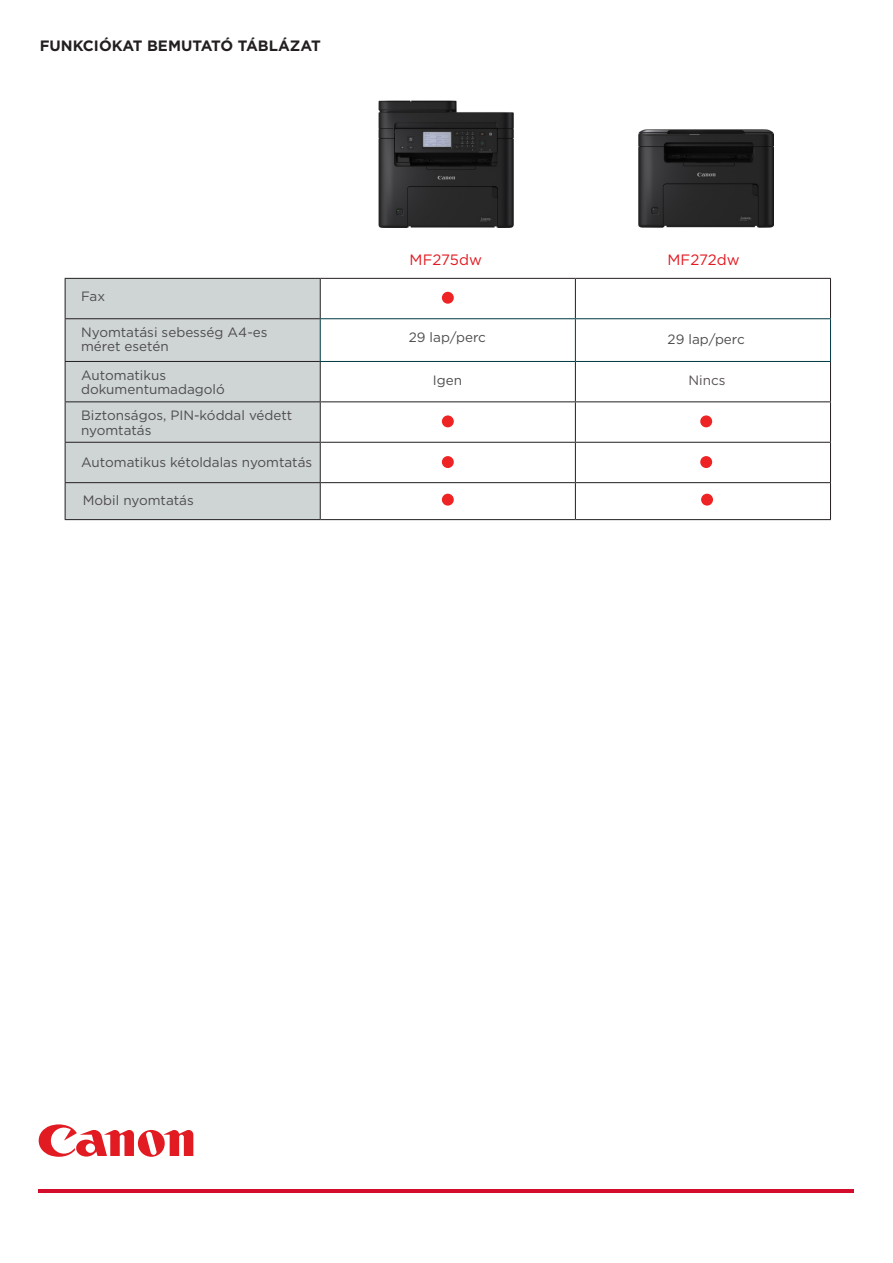
<style>
.page{position:relative;width:893px;height:1263px;background:#fff}
.page>*{position:absolute;margin:0;border:0;box-sizing:border-box;transform-origin:0 0}
.Product_name{font:700 15px "Gotham";color:#231f20}
.t1{font:15px "Gotham";color:#e21a21}
.t2{font:13.5px/14.7px "Gotham";color:#4d4c4f}
.t3{font:13.5px "Gotham";color:#584f55}
</style>
<div class="page">
<img style="left:639px;top:129px;width:135px;height:99px">
<img style="left:378px;top:101px;width:135px;height:127px">
<svg style="left:39px;top:1124px;width:154px;height:33px"></svg>
<hr style="left:39px;top:1189px;width:815px;height:3px;background:#d30d2b">
<div style="left:66px;top:279px;width:254px;height:240px;background:#cfd4d5"></div>
<svg style="left:321px;top:279px;width:509px;height:240px"></svg>
<hr style="left:320px;top:278px;width:255px;height:1px;background:#231f20">
<hr style="left:320px;top:401px;width:255px;height:1px;background:#231f20">
<hr style="left:320px;top:442px;width:255px;height:1px;background:#231f20">
<hr style="left:320px;top:482px;width:255px;height:1px;background:#231f20">
<hr style="left:320px;top:519px;width:255px;height:1px;background:#231f20">
<hr style="left:575px;top:278px;width:256px;height:1px;background:#231f20">
<hr style="left:575px;top:279px;width:1px;height:39px;background:#231f20">
<hr style="left:575px;top:362px;width:1px;height:39px;background:#231f20">
<hr style="left:575px;top:401px;width:256px;height:1px;background:#231f20">
<hr style="left:575px;top:402px;width:1px;height:40px;background:#231f20">
<hr style="left:575px;top:442px;width:256px;height:1px;background:#231f20">
<hr style="left:575px;top:443px;width:1px;height:39px;background:#231f20">
<hr style="left:575px;top:482px;width:256px;height:1px;background:#231f20">
<hr style="left:575px;top:483px;width:1px;height:36px;background:#231f20">
<hr style="left:575px;top:519px;width:256px;height:1px;background:#231f20">
<hr style="left:830px;top:279px;width:1px;height:39px;background:#231f20">
<hr style="left:830px;top:362px;width:1px;height:39px;background:#231f20">
<hr style="left:830px;top:402px;width:1px;height:40px;background:#231f20">
<hr style="left:830px;top:443px;width:1px;height:39px;background:#231f20">
<hr style="left:830px;top:483px;width:1px;height:36px;background:#231f20">
<hr style="left:65px;top:278px;width:255px;height:1px;background:#231f20">
<hr style="left:65px;top:279px;width:1px;height:39px;background:#231f20">
<hr style="left:320px;top:279px;width:1px;height:39px;background:#231f20">
<hr style="left:65px;top:318px;width:255px;height:1px;background:#231f20">
<hr style="left:65px;top:319px;width:1px;height:42px;background:#231f20">
<hr style="left:65px;top:361px;width:255px;height:1px;background:#231f20">
<hr style="left:65px;top:362px;width:1px;height:39px;background:#231f20">
<hr style="left:320px;top:362px;width:1px;height:39px;background:#231f20">
<hr style="left:65px;top:401px;width:255px;height:1px;background:#231f20">
<hr style="left:65px;top:402px;width:1px;height:40px;background:#231f20">
<hr style="left:320px;top:402px;width:1px;height:40px;background:#231f20">
<hr style="left:65px;top:442px;width:255px;height:1px;background:#231f20">
<hr style="left:65px;top:443px;width:1px;height:39px;background:#231f20">
<hr style="left:320px;top:443px;width:1px;height:39px;background:#231f20">
<hr style="left:65px;top:482px;width:255px;height:1px;background:#231f20">
<hr style="left:65px;top:483px;width:1px;height:36px;background:#231f20">
<hr style="left:320px;top:483px;width:1px;height:36px;background:#231f20">
<hr style="left:65px;top:519px;width:255px;height:1px;background:#231f20">
<hr style="left:320px;top:318px;width:255px;height:1px;background:#003942">
<hr style="left:320px;top:319px;width:1px;height:42px;background:#003942">
<hr style="left:320px;top:361px;width:255px;height:1px;background:#003942">
<hr style="left:575px;top:318px;width:256px;height:1px;background:#003942">
<hr style="left:575px;top:319px;width:1px;height:42px;background:#003942">
<hr style="left:575px;top:361px;width:256px;height:1px;background:#003942">
<hr style="left:830px;top:319px;width:1px;height:42px;background:#003942">
<div style="left:443px;top:416px;width:10px;height:11px;background:#ee2324;border-radius:50%"></div>
<div style="left:442px;top:415px;width:12px;height:12px;border:2px solid #ee2324;border-radius:50%"></div>
<div style="left:443px;top:457px;width:10px;height:10px;background:#ee2324;border-radius:50%"></div>
<div style="left:442px;top:456px;width:12px;height:12px;border:2px solid #ee2324;border-radius:50%"></div>
<div style="left:443px;top:494px;width:10px;height:11px;background:#ee2324;border-radius:50%"></div>
<div style="left:442px;top:494px;width:12px;height:12px;border:2px solid #ee2324;border-radius:50%"></div>
<div style="left:443px;top:292px;width:10px;height:11px;background:#ee2324;border-radius:50%"></div>
<div style="left:442px;top:292px;width:12px;height:12px;border:2px solid #ee2324;border-radius:50%"></div>
<div style="left:701px;top:416px;width:10px;height:11px;background:#ee2324;border-radius:50%"></div>
<div style="left:700px;top:415px;width:12px;height:12px;border:2px solid #ee2324;border-radius:50%"></div>
<div style="left:701px;top:457px;width:10px;height:10px;background:#ee2324;border-radius:50%"></div>
<div style="left:700px;top:456px;width:12px;height:12px;border:2px solid #ee2324;border-radius:50%"></div>
<div style="left:702px;top:494px;width:10px;height:11px;background:#ee2324;border-radius:50%"></div>
<div style="left:701px;top:494px;width:12px;height:12px;border:2px solid #ee2324;border-radius:50%"></div>
<p class="Product_name" style="left:40px;top:35px;width:283px">FUNKCIÓKAT BEMUTATÓ TÁBLÁZAT</p>
<p class="t2" style="left:81px;top:288px;width:26px">Fax</p>
<p class="t2" style="left:81px;top:324px;width:188px">Nyomtatási sebesség A4-es méret esetén</p>
<p class="t2" style="left:81px;top:367px;width:145px">Automatikus dokumentumadagoló</p>
<p class="t2" style="left:81px;top:407px;width:213px">Biztonságos, PIN-kóddal védett nyomtatás</p>
<p class="t2" style="left:81px;top:454px;width:233px">Automatikus kétoldalas nyomtatás</p>
<p class="t2" style="left:83px;top:492px;width:112px">Mobil nyomtatás</p>
<p class="t1" style="left:410px;top:250px;width:74px">MF275dw</p>
<p class="t1" style="left:668px;top:250px;width:74px">MF272dw</p>
<p class="t2" style="left:409px;top:330px;width:79px">29 lap/perc</p>
<p class="t2" style="left:668px;top:331px;width:79px">29 lap/perc</p>
<p class="t2" style="left:433px;top:372px;width:31px">Igen</p>
<p class="t3" style="left:689px;top:371px;width:38px">Nincs</p>
</div>
